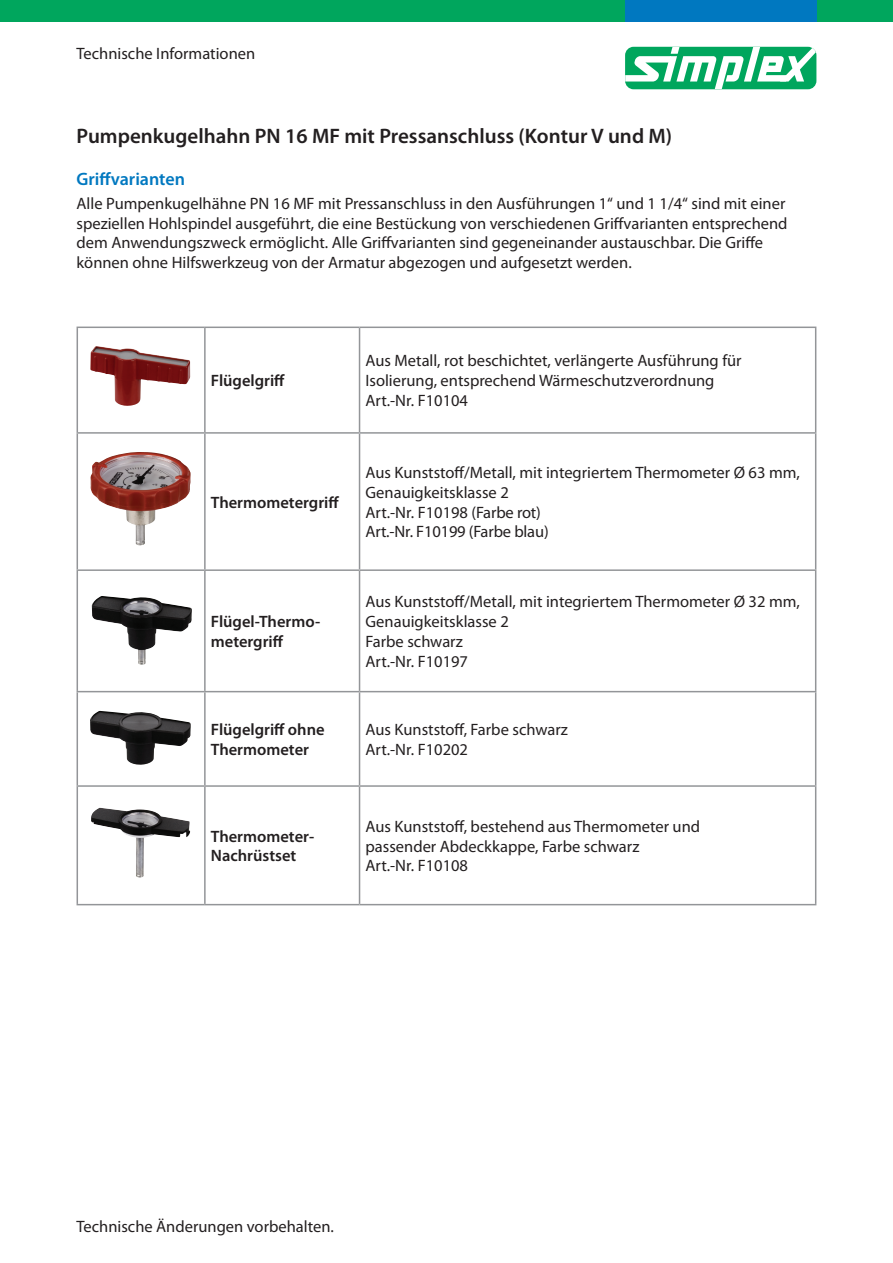
<style>
.page{position:relative;width:893px;height:1263px;background:#fff}
.page>*{position:absolute;margin:0;border:0;box-sizing:border-box;transform-origin:0 0}
.t1{font:600 21px "Myriad Pro";color:#231f20}
.t2{font:600 18px "Myriad Pro";color:#0078c0}
.t3{font:16.5px/19.8px "Myriad Pro";color:#231f20}
.t4{font:600 16.5px/19.8px "Myriad Pro";color:#231f20}
</style>
<div class="page">
<div style="left:0;top:0;width:893px;height:21px;background:#00a65d"></div>
<div style="left:625px;top:0;width:191px;height:21px;background:#0078c0"></div>
<svg style="left:625px;top:47px;width:191px;height:42px"></svg>
<hr style="left:77px;top:327px;width:128px;height:1px;background:#939598">
<hr style="left:77px;top:328px;width:1px;height:104px;background:#939598">
<hr style="left:205px;top:327px;width:155px;height:1px;background:#939598">
<hr style="left:204px;top:328px;width:2px;height:104px;background:#939598">
<hr style="left:360px;top:327px;width:456px;height:1px;background:#939598">
<hr style="left:359px;top:328px;width:1px;height:104px;background:#939598">
<hr style="left:815px;top:328px;width:1px;height:104px;background:#939598">
<hr style="left:77px;top:432px;width:128px;height:2px;background:#939598">
<hr style="left:77px;top:434px;width:1px;height:135px;background:#939598">
<hr style="left:205px;top:432px;width:155px;height:2px;background:#939598">
<hr style="left:204px;top:434px;width:2px;height:135px;background:#939598">
<hr style="left:360px;top:432px;width:456px;height:2px;background:#939598">
<hr style="left:359px;top:434px;width:1px;height:135px;background:#939598">
<hr style="left:815px;top:434px;width:1px;height:135px;background:#939598">
<hr style="left:77px;top:569px;width:128px;height:2px;background:#939598">
<hr style="left:77px;top:571px;width:1px;height:120px;background:#939598">
<hr style="left:205px;top:569px;width:155px;height:2px;background:#939598">
<hr style="left:204px;top:571px;width:2px;height:120px;background:#939598">
<hr style="left:360px;top:569px;width:456px;height:2px;background:#939598">
<hr style="left:359px;top:571px;width:1px;height:120px;background:#939598">
<hr style="left:815px;top:571px;width:1px;height:120px;background:#939598">
<hr style="left:77px;top:691px;width:128px;height:1px;background:#939598">
<hr style="left:77px;top:692px;width:1px;height:93px;background:#939598">
<hr style="left:205px;top:691px;width:155px;height:1px;background:#939598">
<hr style="left:204px;top:692px;width:2px;height:93px;background:#939598">
<hr style="left:360px;top:691px;width:456px;height:1px;background:#939598">
<hr style="left:359px;top:692px;width:1px;height:93px;background:#939598">
<hr style="left:815px;top:692px;width:1px;height:93px;background:#939598">
<hr style="left:77px;top:785px;width:128px;height:2px;background:#939598">
<hr style="left:77px;top:787px;width:1px;height:117px;background:#939598">
<hr style="left:205px;top:785px;width:155px;height:2px;background:#939598">
<hr style="left:204px;top:787px;width:2px;height:117px;background:#939598">
<hr style="left:360px;top:785px;width:456px;height:2px;background:#939598">
<hr style="left:359px;top:787px;width:1px;height:117px;background:#939598">
<hr style="left:815px;top:787px;width:1px;height:117px;background:#939598">
<hr style="left:77px;top:904px;width:128px;height:1px;background:#939598">
<hr style="left:205px;top:904px;width:155px;height:1px;background:#939598">
<hr style="left:360px;top:904px;width:456px;height:1px;background:#939598">
<img style="left:90px;top:346px;width:100px;height:60px">
<img style="left:90px;top:452px;width:101px;height:93px">
<img style="left:92px;top:596px;width:100px;height:69px">
<img style="left:90px;top:710px;width:101px;height:55px">
<img style="left:91px;top:808px;width:99px;height:69px">
<p class="t3" style="left:77px;top:43px;width:180px">Technische Informationen</p>
<p class="t1" style="left:77px;top:123px;width:597px">Pumpenkugelhahn PN 16 MF mit Pressanschluss (Kontur V und M)</p>
<p class="t2" style="left:77px;top:167px;width:110px">Griffvarianten</p>
<p class="t3" style="left:77px;top:193px;width:713px">Alle Pumpenkugelhähne PN 16 MF mit Pressanschluss in den Ausführungen 1“ und 1 1/4“ sind mit einer speziellen Hohlspindel ausgeführt, die eine Bestückung von verschiedenen Griffvarianten entsprechend dem Anwendungszweck ermöglicht. Alle Griffvarianten sind gegeneinander austauschbar. Die Griffe können ohne Hilfswerkzeug von der Armatur abgezogen und aufgesetzt werden.</p>
<p class="t4" style="left:211px;top:370px;width:76px">Flügelgriff</p>
<p class="t4" style="left:211px;top:492px;width:130px">Thermometergriff</p>
<p class="t4" style="left:211px;top:611px;width:111px">Flügel-Thermo&shy;metergriff</p>
<p class="t3" style="left:366px;top:351px;width:378px">Aus Metall, rot beschichtet, verlängerte Ausführung für<br>Isolierung, entsprechend Wärmeschutzverordnung<br>Art.-Nr. F10104</p>
<p class="t3" style="left:366px;top:462px;width:436px">Aus Kunststoff/Metall, mit integriertem Thermometer Ø 63 mm, Genauigkeitsklasse 2<br>Art.-Nr. F10198 (Farbe rot)<br>Art.-Nr. F10199 (Farbe blau)</p>
<p class="t3" style="left:366px;top:592px;width:436px">Aus Kunststoff/Metall, mit integriertem Thermometer Ø 32 mm,<br>Genauigkeitsklasse 2<br>Farbe schwarz<br>Art.-Nr. F10197</p>
<p class="t4" style="left:211px;top:719px;width:115px">Flügelgriff ohne<br>Thermometer</p>
<p class="t3" style="left:366px;top:719px;width:204px">Aus Kunststoff, Farbe schwarz<br>Art.-Nr. F10202</p>
<p class="t4" style="left:211px;top:826px;width:105px">Thermometer-<br>Nachrüstset</p>
<p class="t3" style="left:366px;top:816px;width:336px">Aus Kunststoff, bestehend aus Thermometer und passender Abdeckkappe, Farbe schwarz<br>Art.-Nr. F10108</p>
<p class="t3" style="left:77px;top:1216px;width:259px">Technische Änderungen vorbehalten.</p>
</div>
